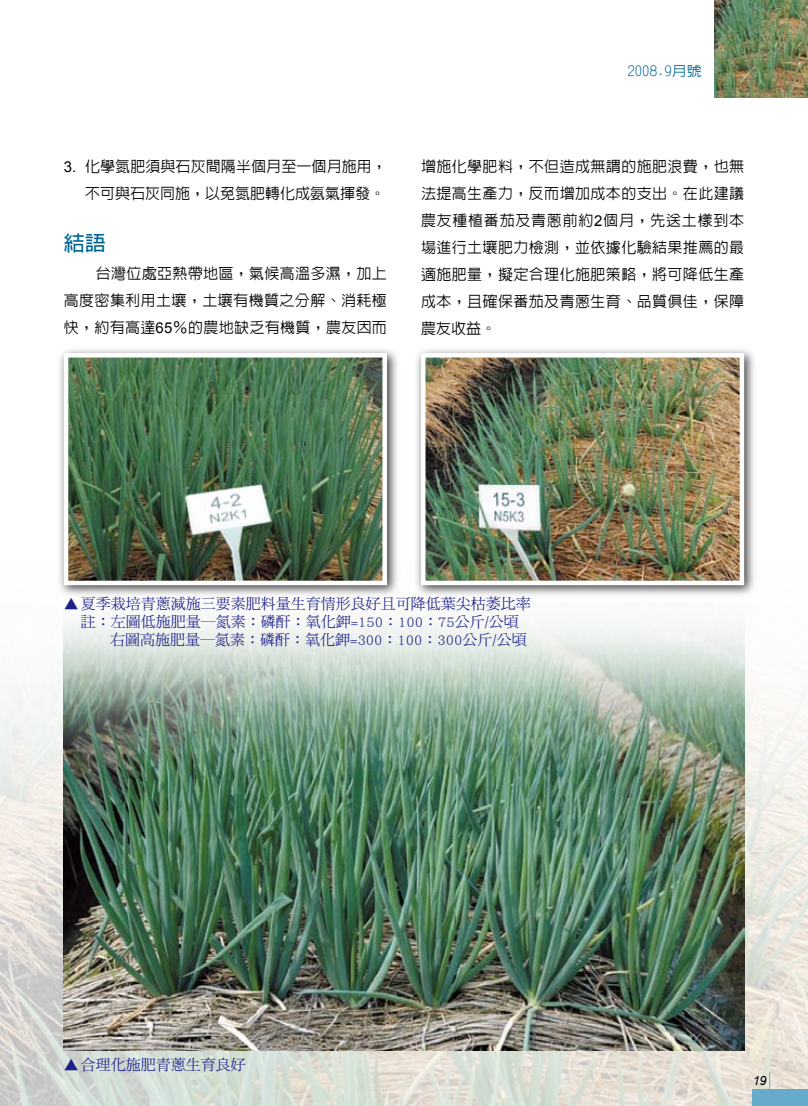
<style>
.page{position:relative;width:808px;height:1106px;background:#fff}
.page>*{position:absolute;margin:0;border:0;box-sizing:border-box;transform-origin:0 0}
.t1{font:700 21px "Lin Gothic";color:#006795}
.t2{font:500 15px/27px "Lin Gothic";letter-spacing:.025em;color:#000;text-align:justify}
.t3{font:15px "DF Ming Std W5";color:#1d2088}
.t4{font:500 15px/27px "Lin Gothic";letter-spacing:.005em;color:#000;text-align:right}
.t5{font:500 13.5px "Lin Gothic";color:#006795;scale:1.1 1}
.t6{font:italic 12.75px "Arial";color:#000}
.s1{font-family:"Arial";font-weight:400}
.s2{font-family:"DF Yuan Std W3"}
</style>
<div class="page">
<img style="left:0;top:624px;width:808px;height:482px">
<img style="left:64px;top:620px;width:680px;height:430px">
<div style="left:57px;top:346px;width:343px;height:253px;background:#000;opacity:.75"></div>
<img style="left:69px;top:358px;width:313px;height:222px">
<div style="left:64px;top:353px;width:323px;height:232px;border:4px solid #fff"></div>
<div style="left:414px;top:346px;width:343px;height:253px;background:#000;opacity:.75"></div>
<img style="left:426px;top:358px;width:313px;height:222px">
<div style="left:421px;top:353px;width:323px;height:232px;border:4px solid #fff"></div>
<div style="left:753px;top:1089px;width:55px;height:17px;background:#67abca"></div>
<hr style="left:769px;top:1071px;width:1px;height:35px;background:#67abca">
<img style="left:714px;top:0;width:94px;height:98px">
<p class="t4" style="left:64px;top:153px;width:325px"><span class="s1">3.</span> 化學氮肥須與石灰間隔半個月至一個月施用，不可與石灰同施，以免氮肥轉化成氨氣揮發。</p>
<h1 class="t1" style="left:64px;top:232px;width:43px">結語</h1>
<p class="t2" style="left:64px;top:259px;width:325px;text-indent:32px">台灣位處亞熱帶地區，氣候高溫多濕，加上高度密集利用土壤，土壤有機質之分解、消耗極快，約有高達<span class="s1">65</span>％的農地缺乏有機質，農友因而</p>
<p class="t5" style="left:627px;top:64px;width:69px">2008.9月號</p>
<p class="t2" style="left:421px;top:153px;width:325px">增施化學肥料，不但造成無謂的施肥浪費，也無法提高生產力，反而增加成本的支出。在此建議農友種植番茄及青蔥前約<span class="s1">2</span>個月，先送土樣到本場進行土壤肥力檢測，並依據化驗結果推薦的最適施肥量，擬定合理化施肥策略，將可降低生產成本，且確保番茄及青蔥生育、品質俱佳，保障農友收益。</p>
<p class="t3" style="left:64px;top:595px;width:469px"><span class="s2">▲</span>夏季栽培青蔥減施三要素肥料量生育情形良好且可降低葉尖枯萎比率</p>
<p class="t3" style="left:81px;top:613px;width:440px">註：左圖低施肥量─氮素：磷酐：氧化鉀=150：100：75公斤/公頃</p>
<p class="t3" style="left:110px;top:631px;width:418px">右圖高施肥量─氮素：磷酐：氧化鉀=300：100：300公斤/公頃</p>
<p class="t3" style="left:64px;top:1056px;width:184px"><span class="s2">▲</span>合理化施肥青蔥生育良好</p>
<p class="t6" style="left:753px;top:1073px;width:7px">19</p>
</div>
